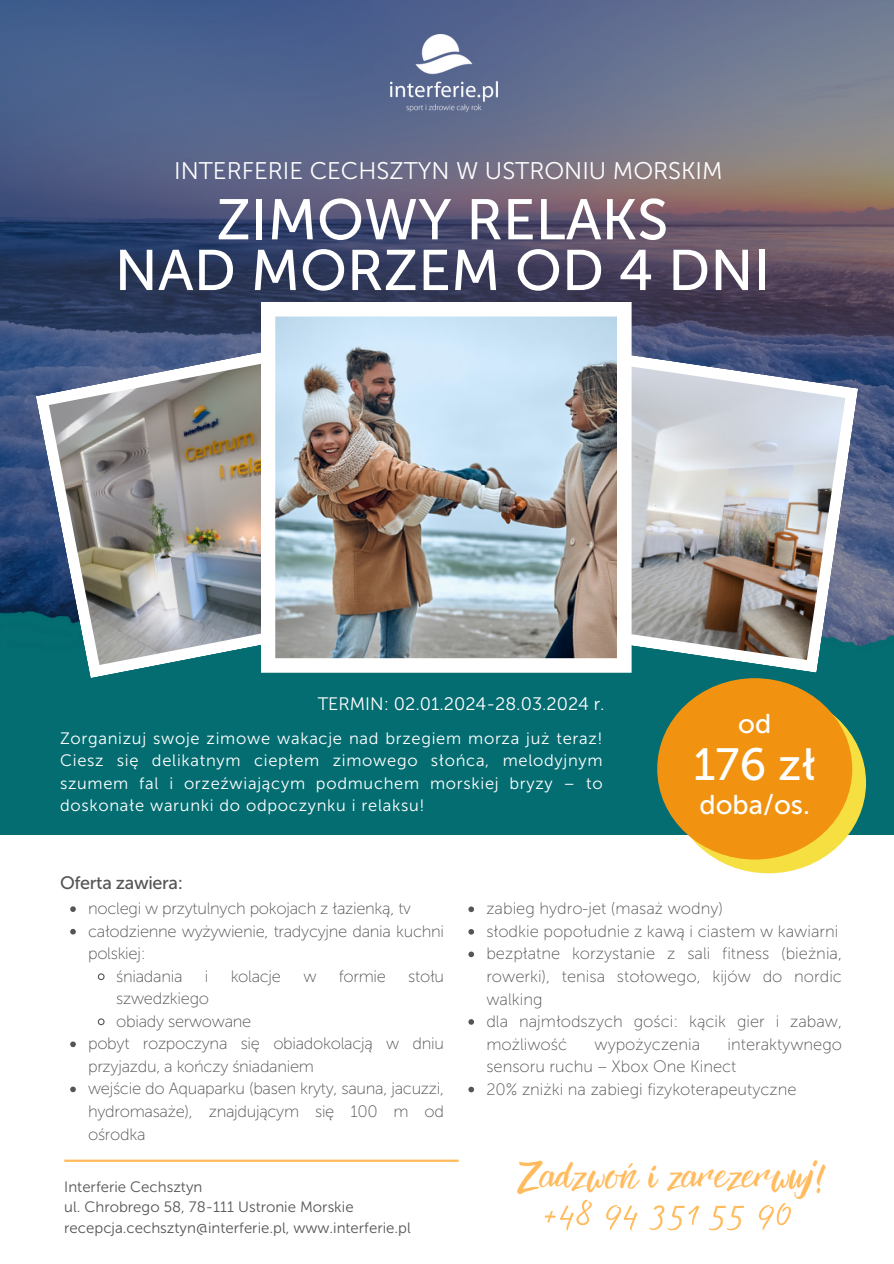
<style>
.page{position:relative;width:894px;height:1264px;background:#fff}
.page>*{position:absolute;margin:0;border:0;box-sizing:border-box;transform-origin:0 0}
.t1{font:57px "Museo Sans 500";color:#fff}
.t2{font:57px "Madelyn Fill";color:#ffbb5d}
.t3{font:45px "Museo Sans 500";color:#fff}
.t4{font:33px "Rebel";color:#ffbb5d}
.t5{font:27px "Museo Sans 500";color:#fff}
.t6{font:24px "Museo Sans 300";color:#fff}
.t7{font:18px "Museo Sans 300";color:#fff}
.t8{font:18px "Museo Sans 500";letter-spacing:-.02em;color:#555}
.t9{font:16.5px/22.5px "Museo Sans 100";letter-spacing:-.02em;color:#555;text-align:justify}
.t10{font:16.5px/22.5px "Museo Sans 100";color:#555}
.t11{font:16.5px/22.5px "Museo Sans 300";letter-spacing:.045em;color:#fff;text-align:justify}
.t12{font:15px "Museo Sans 300";color:#555}
</style>
<div class="page">
<img style="left:0;top:0;width:893px;height:595px">
<div style="left:0;top:595px;width:893px;height:240px;background:#046d71"></div>
<img style="left:36px;top:341px;width:336px;height:337px">
<img style="left:631px;top:347px;width:226px;height:325px">
<img style="left:261px;top:302px;width:370px;height:370px">
<hr style="left:64px;top:1159px;width:394px;height:2px;background:#ffbb5d">
<img style="left:390px;top:34px;width:107px;height:78px">
<div style="left:670px;top:692px;width:195px;height:181px;background:#f6df40;border-radius:50%"></div>
<div style="left:657px;top:678px;width:195px;height:181px;background:#f19311;border-radius:50%"></div>
<svg style="left:468px;top:906px;width:6px;height:6px"></svg>
<svg style="left:468px;top:929px;width:6px;height:5px"></svg>
<svg style="left:468px;top:951px;width:6px;height:6px"></svg>
<svg style="left:468px;top:1019px;width:6px;height:5px"></svg>
<svg style="left:468px;top:1086px;width:6px;height:6px"></svg>
<svg style="left:70px;top:906px;width:6px;height:6px"></svg>
<svg style="left:70px;top:928px;width:6px;height:6px"></svg>
<svg style="left:97px;top:973px;width:8px;height:7px"></svg>
<svg style="left:97px;top:1018px;width:8px;height:8px"></svg>
<svg style="left:70px;top:1041px;width:6px;height:6px"></svg>
<svg style="left:70px;top:1086px;width:6px;height:6px"></svg>
<p class="t6" style="left:174px;top:156px;width:550px">INTERFERIE CECHSZTYN W USTRONIU MORSKIM</p>
<p class="t1" style="left:216px;top:186px;width:453px">ZIMOWY RELAKS</p>
<p class="t1" style="left:115px;top:236px;width:656px">NAD MORZEM OD 4 DNI</p>
<p class="t7" style="left:317px;top:692px;width:288px">TERMIN: 02.01.2024-28.03.2024 r.</p>
<p class="t11" style="left:60px;top:727px;width:544px">Zorganizuj swoje zimowe wakacje nad brzegiem morza już teraz!<br>Ciesz się delikatnym ciepłem zimowego słońca, melodyjnym szumem fal i orzeźwiającym podmuchem morskiej bryzy – to doskonałe warunki do odpoczynku i relaksu!</p>
<p class="t8" style="left:60px;top:872px;width:124px">Oferta zawiera:</p>
<p class="t5" style="left:738px;top:707px;width:35px">od</p>
<p class="t3" style="left:693px;top:738px;width:124px">176 zł</p>
<p class="t5" style="left:699px;top:788px;width:112px">doba/os.</p>
<p class="t9" style="left:88px;top:897px;width:324px">noclegi w przytulnych pokojach z łazienką, tv</p>
<p class="t9" style="left:88px;top:919px;width:357px">całodzienne wyżywienie, tradycyjne dania kuchni polskiej:</p>
<p class="t9" style="left:116px;top:964px;width:68px">śniadania</p>
<p class="t9" style="left:205px;top:964px;width:5px">i</p>
<p class="t9" style="left:230px;top:964px;width:52px">kolacje</p>
<p class="t9" style="left:303px;top:964px;width:15px">w</p>
<p class="t9" style="left:339px;top:964px;width:49px">formie</p>
<p class="t9" style="left:408px;top:964px;width:37px">stołu</p>
<p class="t9" style="left:116px;top:987px;width:94px">szwedzkiego</p>
<p class="t9" style="left:116px;top:1010px;width:137px">obiady serwowane</p>
<p class="t9" style="left:88px;top:1032px;width:357px">pobyt rozpoczyna się obiadokolacją w dniu przyjazdu, a kończy śniadaniem</p>
<p class="t9" style="left:88px;top:1077px;width:357px">wejście do Aquaparku (basen kryty, sauna, jacuzzi, hydromasaże), znajdującym się 100 m od ośrodka</p>
<p class="t12" style="left:64px;top:1177px;width:139px">Interferie Cechsztyn</p>
<p class="t12" style="left:64px;top:1198px;width:291px">ul. Chrobrego 58, 78-111 Ustronie Morskie</p>
<p class="t12" style="left:64px;top:1218px;width:348px">recepcja.cechsztyn@interferie.pl, www.interferie.pl</p>
<p class="t10" style="left:486px;top:897px;width:238px">zabieg hydro-jet (masaż wodny)</p>
<p class="t10" style="left:486px;top:920px;width:353px">słodkie popołudnie z kawą i ciastem w kawiarni</p>
<p class="t9" style="left:486px;top:942px;width:357px">bezpłatne korzystanie z sali fitness (bieżnia, rowerki), tenisa stołowego, kijów do nordic walking</p>
<p class="t10" style="left:486px;top:1010px;width:357px">dla najmłodszych gości: kącik gier i zabaw, możliwość</p>
<p class="t10" style="left:486px;top:1032px;width:357px;text-indent:241px">interaktywnego sensoru ruchu – Xbox One Kinect</p>
<p class="t10" style="left:486px;top:1077px;width:311px">20% zniżki na zabiegi fizykoterapeutyczne</p>
<p class="t10" style="left:594px;top:1032px;width:107px">wypożyczenia</p>
<p class="t4" style="left:517px;top:1162px;width:309px">Zadzwoń i zarezerwuj!</p>
<p class="t2" style="left:540px;top:1170px;width:252px">+48 94 351 55 90</p>
</div>
